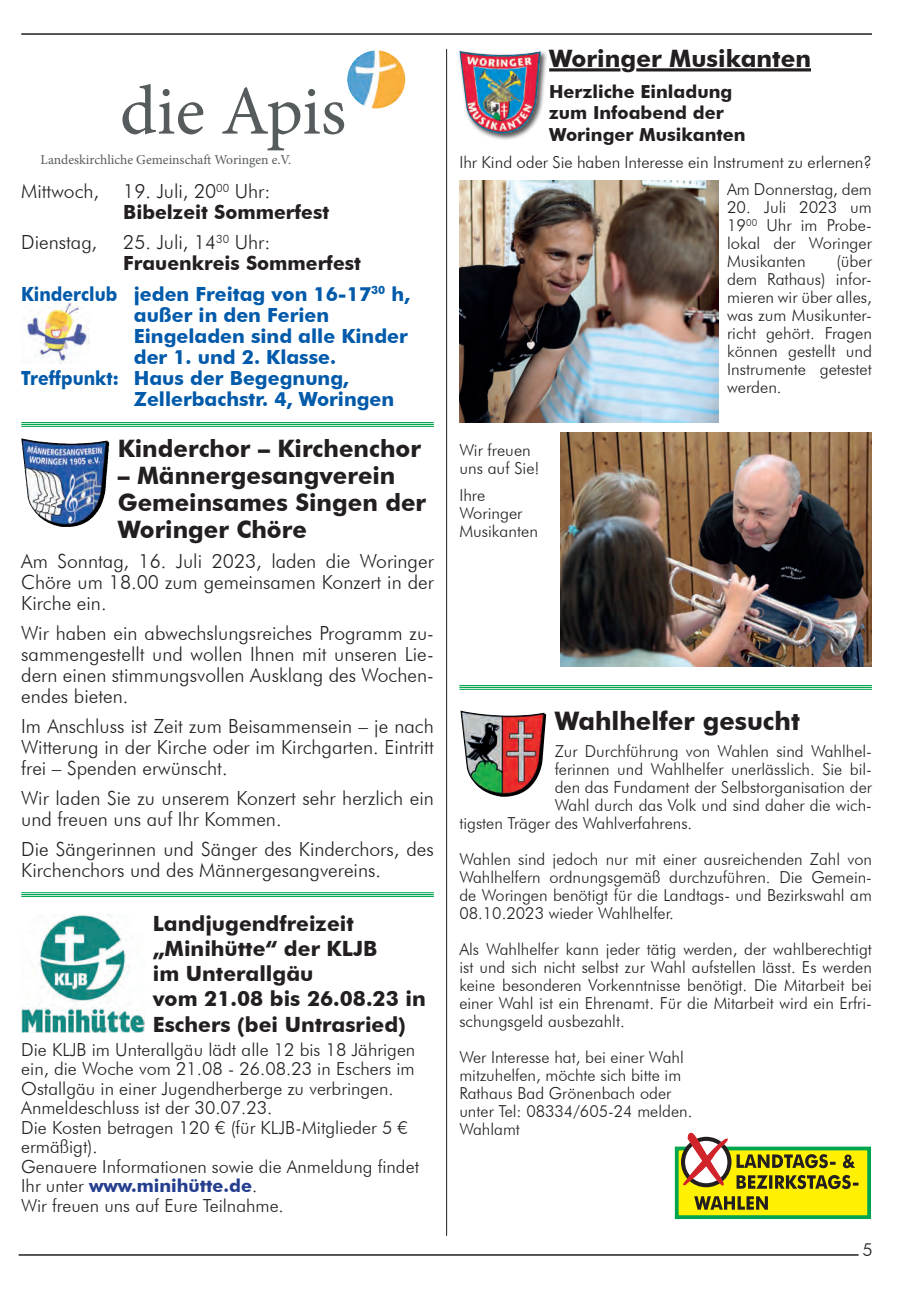
<style>
.page{position:relative;width:906px;height:1289px;background:#fff}
.page>*{position:absolute;margin:0;border:0;box-sizing:border-box;transform-origin:0 0}
.t1{font:69.9px "Minion Pro";letter-spacing:-.005em;color:#565b5d}
.t2{font:700 25.5px "Futura BT";color:#231f20}
.t3{font:700 24px/27px "Futura BT";color:#231f20}
.t4{font:700 21px/25.2px "Futura BT";color:#231f20}
.t5{font:300 19.5px/21px "Futura BT";color:#231f20;text-align:justify}
.t6{font:700 19.5px "Futura BT";color:#015aaa}
.t7{font:700 19.5px "Futura BT";color:#015aaa;scale:.9 1}
.t8{font:700 19.5px "Futura BT";color:#231f20}
.t9{font:300 18px/19.5px "Futura BT";color:#231f20}
.t10{font:700 18px "Futura BT";color:#231f20}
.t11{font:300 16.5px/18px "Futura BT";color:#231f20;text-align:justify}
.t12{font:13.65px "Minion Pro";color:#565b5d}
.s1{font-weight:700;color:#253f8e}
</style>
<div class="page">
<hr style="left:549px;top:68px;width:71px;height:3px;background:#231f20">
<hr style="left:636px;top:68px;width:175px;height:3px;background:#231f20">
<hr style="left:446px;top:49px;width:1px;height:1186px;background:#231f20">
<hr style="left:21px;top:33px;width:851px;height:2px;background:#231f20">
<hr style="left:19px;top:1254px;width:839px;height:1px;background:#231f20">
<img style="left:347px;top:50px;width:59px;height:59px">
<img style="left:27px;top:302px;width:62px;height:61px">
<div style="left:458px;top:49px;width:90px;height:92px;background:#231f20;opacity:.75"></div>
<img style="left:459px;top:51px;width:61px;height:83px">
<img style="left:459px;top:181px;width:259px;height:241px">
<img style="left:560px;top:433px;width:312px;height:233px">
<img style="left:22px;top:440px;width:87px;height:87px">
<img style="left:21px;top:914px;width:123px;height:118px">
<hr style="left:21px;top:422px;width:413px;height:1px;background:#00a54f">
<hr style="left:21px;top:424px;width:413px;height:1px;background:#00a54f">
<hr style="left:21px;top:426px;width:413px;height:1px;background:#00a54f">
<hr style="left:21px;top:892px;width:413px;height:1px;background:#00a54f">
<hr style="left:21px;top:894px;width:413px;height:1px;background:#00a54f">
<hr style="left:21px;top:896px;width:413px;height:1px;background:#00a54f">
<hr style="left:459px;top:685px;width:413px;height:1px;background:#00a54f">
<hr style="left:459px;top:686px;width:413px;height:2px;background:#00a54f">
<hr style="left:459px;top:689px;width:413px;height:1px;background:#00a54f">
<div style="left:675px;top:1146px;width:196px;height:72px;background:#fff101;border:4px solid #00a54f"></div>
<svg style="left:681px;top:1132px;width:177px;height:77px"></svg>
<img style="left:460px;top:710px;width:25px;height:81px">
<p class="t1" style="left:120px;top:64px;width:228px">die Apis</p>
<p class="t12" style="left:40px;top:151px;width:252px">Landeskirchliche Gemeinschaft Woringen e.V.</p>
<p class="t5" style="left:21px;top:181px;width:251px">Mittwoch, 19. Juli, 20<sup>00</sup> Uhr:</p>
<p class="t8" style="left:123px;top:201px;width:207px">Bibelzeit Sommerfest</p>
<p class="t5" style="left:21px;top:232px;width:77px">Dienstag,</p>
<p class="t5" style="left:123px;top:232px;width:148px">25. Juli, 14<sup>30</sup> Uhr:</p>
<p class="t8" style="left:123px;top:252px;width:239px">Frauenkreis Sommerfest</p>
<p class="t7" style="left:21px;top:282px;width:434px">Kinderclub jeden Freitag von 16-17<sup>30</sup> h,</p>
<p class="t6" style="left:134px;top:303px;width:197px">außer in den Ferien</p>
<p class="t6" style="left:134px;top:324px;width:275px">Eingeladen sind alle Kinder</p>
<p class="t6" style="left:134px;top:345px;width:204px">der 1. und 2. Klasse.</p>
<p class="t7" style="left:21px;top:366px;width:366px">Treffpunkt: Haus der Begegnung,</p>
<p class="t6" style="left:134px;top:387px;width:262px">Zellerbachstr. 4, Woringen</p>
<p class="t3" style="left:118px;top:434px;width:305px">Kinderchor – Kirchenchor</p>
<p class="t3" style="left:118px;top:461px;width:279px">– Männergesangverein</p>
<p class="t3" style="left:118px;top:488px;width:310px">Gemeinsames Singen der<br>Woringer Chöre</p>
<p class="t5" style="left:21px;top:550px;width:414px">Am Sonntag, 16. Juli 2023, laden die Woringer Chöre um 18.00 zum gemeinsamen Konzert in der Kirche ein.</p>
<p class="t5" style="left:21px;top:622px;width:414px">Wir haben ein abwechslungsreiches Programm zu&shy;sammengestellt und wollen Ihnen mit unseren Lie&shy;dern einen stimmungsvollen Ausklang des Wochen&shy;endes bieten.</p>
<p class="t5" style="left:21px;top:715px;width:414px">Im Anschluss ist Zeit zum Beisammensein – je nach Witterung in der Kirche oder im Kirchgarten. Eintritt frei – Spenden erwünscht.</p>
<p class="t5" style="left:21px;top:787px;width:414px">Wir laden Sie zu unserem Konzert sehr herzlich ein und freuen uns auf Ihr Kommen.</p>
<p class="t5" style="left:21px;top:838px;width:414px">Die Sängerinnen und Sänger des Kinderchors, des<br>Kirchenchors und des Männergesangvereins.</p>
<p class="t4" style="left:153px;top:910px;width:202px">Landjugendfreizeit</p>
<p class="t4" style="left:153px;top:935px;width:226px">„Minihütte“ der KLJB</p>
<p class="t4" style="left:153px;top:961px;width:162px">im Unterallgäu</p>
<p class="t4" style="left:153px;top:986px;width:274px">vom 21.08 bis 26.08.23 in<br>Eschers (bei Untrasried)</p>
<p class="t9" style="left:21px;top:1039px;width:395px;text-align:justify">Die KLJB im Unterallgäu lädt alle 12 bis 18 Jährigen ein, die Woche vom 21.08 - 26.08.23 in Eschers im Ostallgäu in einer Jugendherberge zu verbringen.</p>
<p class="t9" style="left:21px;top:1097px;width:253px">Anmeldeschluss ist der 30.07.23.</p>
<p class="t9" style="left:21px;top:1117px;width:388px">Die Kosten betragen 120 € (für KLJB-Mitglieder 5 € ermäßigt).</p>
<p class="t9" style="left:21px;top:1156px;width:399px">Genauere Informationen sowie die Anmeldung findet<br>Ihr unter <span class="s1">www.minihütte.de</span>.</p>
<p class="t9" style="left:21px;top:1195px;width:264px">Wir freuen uns auf Eure Teilnahme.</p>
<p class="t3" style="left:549px;top:45px;width:263px">Woringer Musikanten</p>
<p class="t10" style="left:549px;top:80px;width:185px">Herzliche Einladung</p>
<p class="t10" style="left:549px;top:102px;width:176px">zum Infoabend der</p>
<p class="t10" style="left:549px;top:124px;width:198px">Woringer Musikanten</p>
<p class="t11" style="left:459px;top:153px;width:414px">Ihr Kind oder Sie haben Interesse ein Instrument zu erlernen?</p>
<p class="t11" style="left:727px;top:180px;width:146px">Am Donnerstag, dem</p>
<p class="t11" style="left:727px;top:198px;width:146px">20. Juli 2023 um 19<sup>00</sup> Uhr im Probe&shy;lokal der Woringer Musikanten</p>
<p class="t11" style="left:727px;top:252px;width:146px;text-indent:109px">(über dem Rathaus) infor&shy;mieren wir über alles, was zum Musikunter&shy;richt gehört. Fragen können gestellt und Instrumente getestet werden.</p>
<p class="t11" style="left:459px;top:441px;width:82px">Wir freuen uns auf Sie!</p>
<p class="t11" style="left:459px;top:486px;width:28px">Ihre</p>
<p class="t11" style="left:459px;top:504px;width:80px">Woringer<br>Musikanten</p>
<p class="t2" style="left:555px;top:705px;width:247px">Wahlhelfer gesucht</p>
<p class="t11" style="left:555px;top:742px;width:319px">Zur Durchführung von Wahlen sind Wahlhel-</p>
<p class="t11" style="left:555px;top:760px;width:319px">ferinnen und Wahlhelfer unerlässlich. Sie bil-</p>
<p class="t11" style="left:555px;top:778px;width:319px">den das Fundament der Selbstorganisation der</p>
<p class="t11" style="left:555px;top:796px;width:319px">Wahl durch das Volk und sind daher die wich-</p>
<p class="t11" style="left:459px;top:814px;width:234px">tigsten Träger des Wahlverfahrens.</p>
<p class="t11" style="left:459px;top:850px;width:414px">Wahlen sind jedoch nur mit einer ausreichenden Zahl von Wahlhelfern ordnungsgemäß durchzuführen. Die Gemein&shy;de Woringen benötigt für die Landtags- und Bezirkswahl am 08.10.2023 wieder Wahlhelfer.</p>
<p class="t11" style="left:459px;top:940px;width:414px">Als Wahlhelfer kann jeder tätig werden, der wahlberechtigt ist und sich nicht selbst zur Wahl aufstellen lässt. Es werden keine besonderen Vorkenntnisse benötigt. Die Mitarbeit bei einer Wahl ist ein Ehrenamt. Für die Mitarbeit wird ein Erfri&shy;schungsgeld ausbezahlt.</p>
<p class="t11" style="left:459px;top:1048px;width:226px">Wer Interesse hat, bei einer Wahl</p>
<p class="t11" style="left:459px;top:1066px;width:223px">mitzuhelfen, möchte sich bitte im</p>
<p class="t11" style="left:459px;top:1084px;width:213px">Rathaus Bad Grönenbach oder</p>
<p class="t11" style="left:459px;top:1102px;width:234px">unter Tel: 08334/605-24 melden.</p>
<p class="t11" style="left:459px;top:1120px;width:62px">Wahlamt</p>
<p class="t9" style="left:862px;top:1239px;width:12px">5</p>
</div>
